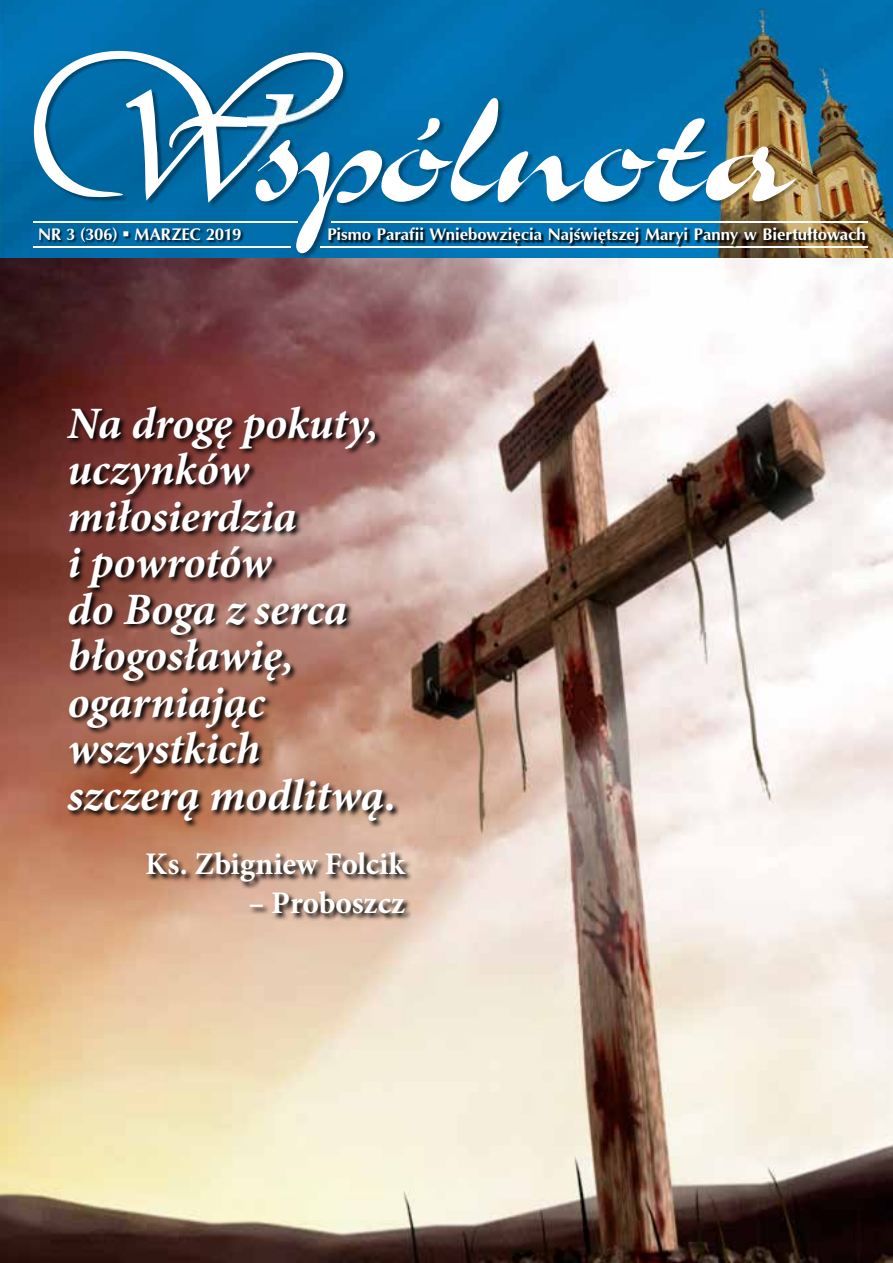
<style>
.page{position:relative;width:893px;height:1263px;background:#fff}
.page>*{position:absolute;margin:0;border:0;box-sizing:border-box;transform-origin:0 0}
.t1{font:212.55px "Shogun";letter-spacing:-.02em;color:#fff;scale:.95 1}
.t2{font:italic 700 45px/46.5px "Minion Pro";letter-spacing:-.005em;color:#fff}
.t3{font:700 31.5px "Minion Pro";letter-spacing:-.005em;color:#fff}
.t4{font:700 16.8px "Ottawa";letter-spacing:-.005em;color:#fff}
</style>
<div class="page">
<img style="left:0;top:0;width:893px;height:1263px">
<img style="left:36px;top:202px;width:212px;height:5px">
<svg style="left:34px;top:25px;width:329px;height:177px;fill:#006da9"></svg>
<img style="left:248px;top:100px;width:552px;height:158px">
<hr style="left:33px;top:221px;width:264px;height:2px;background:#fff">
<hr style="left:331px;top:221px;width:536px;height:2px;background:#fff">
<hr style="left:33px;top:246px;width:257px;height:2px;background:#fff">
<hr style="left:320px;top:246px;width:547px;height:2px;background:#fff">
<div style="left:40px;top:227px;width:205px;height:19px;background:#000;opacity:.76"></div>
<div style="left:329px;top:227px;width:540px;height:21px;background:#000;opacity:.77"></div>
<svg style="left:66px;top:405px;width:347px;height:516px;background:#98695a"></svg>
<p class="t4" style="left:38px;top:223px;width:205px">NR 3 (306) ▪ MARZEC 2019</p>
<h1 class="t1" style="left:245px;top:2px;width:577px">spólnota</h1>
<p class="t4" style="left:327px;top:224px;width:540px">Pismo Parafii Wniebowziêcia Najœwiêtszej Maryi Panny w Biertułtowach</p>
<p class="t2" style="left:68px;top:399px;width:330px">Na drogę pokuty, uczynków miłosierdzia<br>i powrotów<br>do Boga z serca błogosławię, ogarniając wszystkich szczerą modlitwą.</p>
<p class="t3" style="left:145px;top:842px;width:261px">Ks. Zbigniew Folcik</p>
<p class="t3" style="left:248px;top:881px;width:158px">– Proboszcz</p>
</div>
